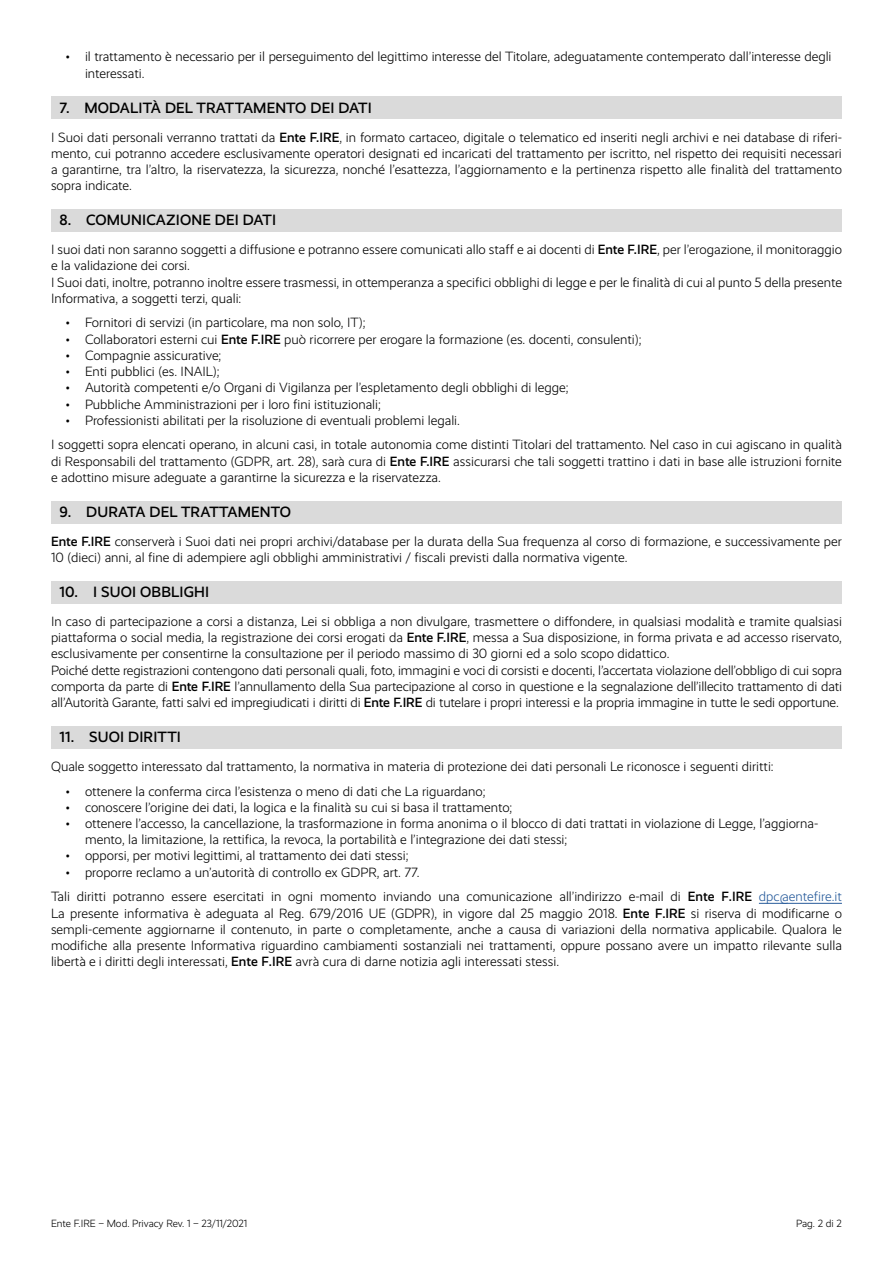
<style>
.page{position:relative;width:893px;height:1263px;background:#fff}
.page>*{position:absolute;margin:0;border:0;box-sizing:border-box;transform-origin:0 0}
.t1{font:500 15px "Realist";letter-spacing:.01em;color:#000}
.t2{font:300 13.5px/16.2px "Realist";color:#000}
.t3{font:300 10.5px "Realist";color:#000}
.s1{font-weight:500}
.s2{color:#275b9b}
</style>
<div class="page">
<div style="left:51px;top:97px;width:791px;height:22px;background:#dadada"></div>
<div style="left:51px;top:209px;width:791px;height:23px;background:#dadada"></div>
<div style="left:51px;top:501px;width:791px;height:22px;background:#dadada"></div>
<div style="left:51px;top:581px;width:791px;height:22px;background:#dadada"></div>
<div style="left:51px;top:726px;width:791px;height:22px;background:#dadada"></div>
<hr style="left:759px;top:903px;width:83px;height:1px;background:#275b9b">
<p class="t2" style="left:85px;top:49px;width:748px;text-indent:-19px">• il trattamento è necessario per il perseguimento del legittimo interesse del Titolare, adeguatamente contemperato dall’interesse degli interessati.</p>
<p class="t1" style="left:60px;top:99px;width:314px">7. MODALITÀ DEL TRATTAMENTO DEI DATI</p>
<p class="t2" style="left:51px;top:129px;width:792px;text-align:justify">I Suoi dati personali verranno trattati da <span class="s1">Ente F.IRE</span>, in formato cartaceo, digitale o telematico ed inseriti negli archivi e nei database di riferi&shy;mento, cui potranno accedere esclusivamente operatori designati ed incaricati del trattamento per iscritto, nel rispetto dei requisiti necessari a garantirne, tra l’altro, la riservatezza, la sicurezza, nonché l’esattezza, l’aggiornamento e la pertinenza rispetto alle finalità del trattamento sopra indicate.</p>
<p class="t1" style="left:60px;top:211px;width:218px">8. COMUNICAZIONE DEI DATI</p>
<p class="t2" style="left:51px;top:242px;width:792px">I suoi dati non saranno soggetti a diffusione e potranno essere comunicati allo staff e ai docenti di <span class="s1">Ente F.IRE</span>, per l’erogazione, il monitoraggio e la validazione dei corsi.<br>I Suoi dati, inoltre, potranno inoltre essere trasmessi, in ottemperanza a specifici obblighi di legge e per le finalità di cui al punto 5 della presente Informativa, a soggetti terzi, quali:</p>
<p class="t2" style="left:66px;top:315px;width:301px">• Fornitori di servizi (in particolare, ma non solo, IT);</p>
<p class="t2" style="left:66px;top:331px;width:577px">• Collaboratori esterni cui <span class="s1">Ente F.IRE</span> può ricorrere per erogare la formazione (es. docenti, consulenti);</p>
<p class="t2" style="left:66px;top:347px;width:157px">• Compagnie assicurative;</p>
<p class="t2" style="left:66px;top:363px;width:155px">• Enti pubblici (es. INAIL);</p>
<p class="t2" style="left:66px;top:380px;width:504px">• Autorità competenti e/o Organi di Vigilanza per l’espletamento degli obblighi di legge;</p>
<p class="t2" style="left:66px;top:396px;width:317px">• Pubbliche Amministrazioni per i loro fini istituzionali;</p>
<p class="t2" style="left:51px;top:408px;width:792px;line-height:24.8px;text-indent:15px">• Professionisti abilitati per la risoluzione di eventuali problemi legali.<br>I soggetti sopra elencati operano, in alcuni casi, in totale autonomia come distinti Titolari del trattamento. Nel caso in cui agiscano in qualità</p>
<p class="t2" style="left:51px;top:453px;width:792px">di Responsabili del trattamento (GDPR, art. 28), sarà cura di <span class="s1">Ente F.IRE</span> assicurarsi che tali soggetti trattino i dati in base alle istruzioni fornite e adottino misure adeguate a garantirne la sicurezza e la riservatezza.</p>
<p class="t1" style="left:60px;top:503px;width:233px">9. DURATA DEL TRATTAMENTO</p>
<p class="t2" style="left:51px;top:533px;width:792px"><span class="s1">Ente F.IRE</span> conserverà i Suoi dati nei propri archivi/database per la durata della Sua frequenza al corso di formazione, e successivamente per<br>10 (dieci) anni, al fine di adempiere agli obblighi amministrativi / fiscali previsti dalla normativa vigente.</p>
<p class="t1" style="left:60px;top:583px;width:151px">10. I SUOI OBBLIGHI</p>
<p class="t2" style="left:51px;top:613px;width:792px">In caso di partecipazione a corsi a distanza, Lei si obbliga a non divulgare, trasmettere o diffondere, in qualsiasi modalità e tramite qualsiasi piattaforma o social media, la registrazione dei corsi erogati da <span class="s1">Ente F.IRE</span>, messa a Sua disposizione, in forma privata e ad accesso riservato, esclusivamente per consentirne la consultazione per il periodo massimo di 30 giorni ed a solo scopo didattico.<br>Poiché dette registrazioni contengono dati personali quali, foto, immagini e voci di corsisti e docenti, l’accertata violazione dell’obbligo di cui sopra comporta da parte di <span class="s1">Ente F.IRE</span> l’annullamento della Sua partecipazione al corso in questione e la segnalazione dell’illecito trattamento di dati all’Autorità Garante, fatti salvi ed impregiudicati i diritti di <span class="s1">Ente F.IRE</span> di tutelare i propri interessi e la propria immagine in tutte le sedi opportune.</p>
<p class="t1" style="left:60px;top:728px;width:123px">11. SUOI DIRITTI</p>
<p class="t2" style="left:51px;top:758px;width:724px">Quale soggetto interessato dal trattamento, la normativa in materia di protezione dei dati personali Le riconosce i seguenti diritti:</p>
<p class="t2" style="left:66px;top:783px;width:421px">• ottenere la conferma circa l’esistenza o meno di dati che La riguardano;</p>
<p class="t2" style="left:66px;top:799px;width:448px">• conoscere l’origine dei dati, la logica e la finalità su cui si basa il trattamento;</p>
<p class="t2" style="left:85px;top:815px;width:735px;text-indent:-19px">• ottenere l’accesso, la cancellazione, la trasformazione in forma anonima o il blocco di dati trattati in violazione di Legge, l’aggiorna&shy;mento, la limitazione, la rettifica, la revoca, la portabilità e l’integrazione dei dati stessi;</p>
<p class="t2" style="left:66px;top:848px;width:344px">• opporsi, per motivi legittimi, al trattamento dei dati stessi;</p>
<p class="t2" style="left:51px;top:860px;width:792px;line-height:24.8px;text-indent:15px">• proporre reclamo a un’autorità di controllo ex GDPR, art. 77.<br>Tali diritti potranno essere esercitati in ogni momento inviando una comunicazione all’indirizzo e-mail di <span class="s1">Ente F.IRE</span> <span class="s2">dpc@entefire.it</span></p>
<p class="t2" style="left:51px;top:905px;width:792px;text-align:justify">La presente informativa è adeguata al Reg. 679/2016 UE (GDPR), in vigore dal 25 maggio 2018. <span class="s1">Ente F.IRE</span> si riserva di modificarne o sempli-cemente aggiornarne il contenuto, in parte o completamente, anche a causa di variazioni della normativa applicabile. Qualora le modifiche alla presente Informativa riguardino cambiamenti sostanziali nei trattamenti, oppure possano avere un impatto rilevante sulla libertà e i diritti degli interessati, <span class="s1">Ente F.IRE</span> avrà cura di darne notizia agli interessati stessi.</p>
<p class="t3" style="left:51px;top:1218px;width:198px">Ente F.IRE – Mod. Privacy Rev. 1 – 23/11/2021</p>
<p class="t3" style="left:796px;top:1218px;width:47px">Pag. 2 di 2</p>
</div>
